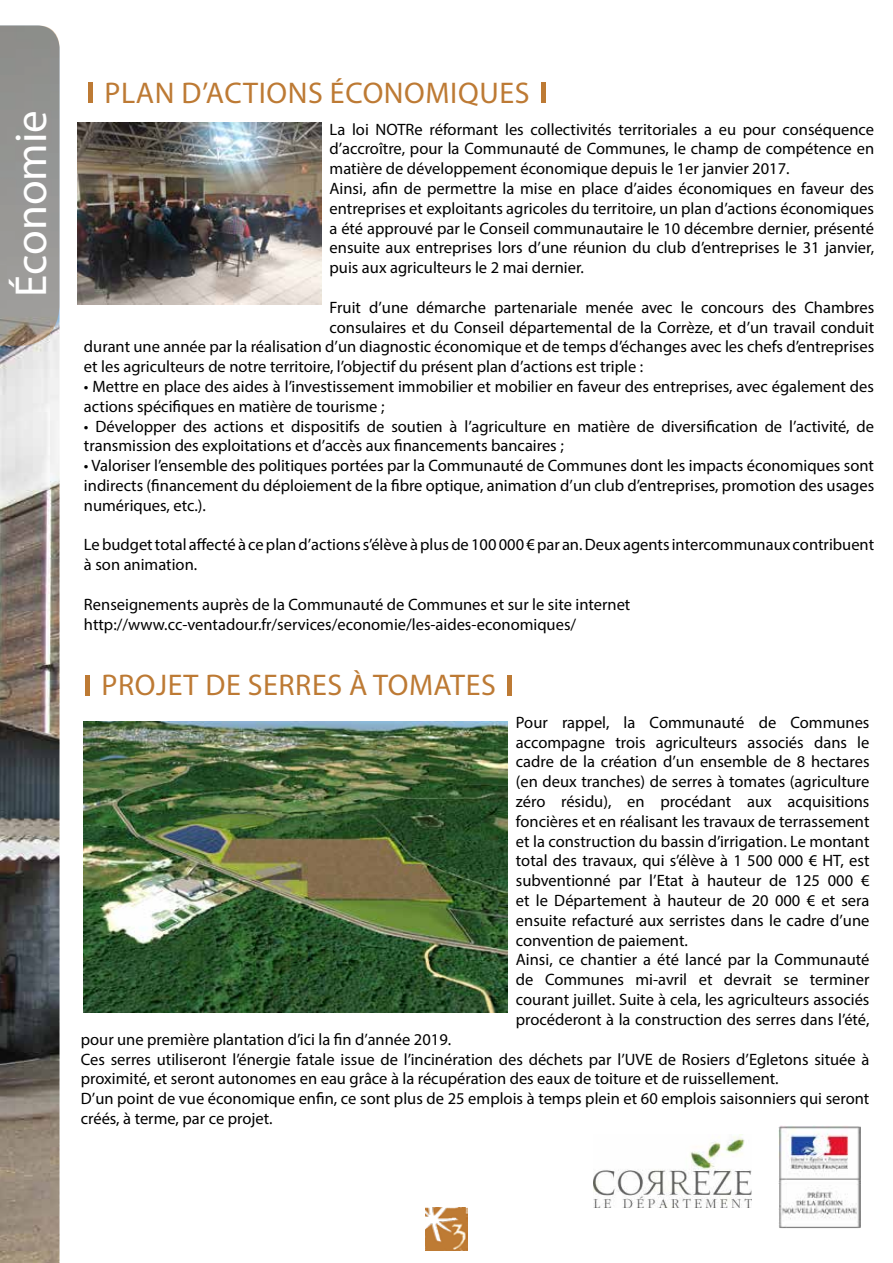
<style>
.page{position:relative;width:893px;height:1263px;background:#fff}
.page>*{position:absolute;margin:0;border:0;box-sizing:border-box;transform-origin:0 0}
.t1{font:45px "Myriad Pro";color:#fff}
.t2{font:30px "Myriad Pro";letter-spacing:.02em;color:#bd7a34;scale:1.8 1}
.t3{font:16.5px/19.8px "Myriad Pro";color:#000}
</style>
<div class="page">
<img style="left:425px;top:1208px;width:43px;height:42px">
<img style="left:0;top:346px;width:60px;height:917px">
<svg style="left:0;top:26px;width:60px;height:320px;background:#979693"></svg>
<img style="left:84px;top:721px;width:423px;height:292px">
<img style="left:78px;top:122px;width:243px;height:183px">
<img style="left:778px;top:1125px;width:82px;height:104px">
<img style="left:593px;top:1134px;width:158px;height:74px">
<h1 class="t1" style="left:3px;top:297px;width:188px;rotate:-90deg">Économie</h1>
<h2 class="t2" style="left:85px;top:74px;width:260px">I PLAN D’ACTIONS ÉCONOMIQUES I</h2>
<p class="t3" style="left:330px;top:119px;width:546px">La loi NOTRe réformant les collectivités territoriales a eu pour conséquence d’accroître, pour la Communauté de Communes, le champ de compétence en matière de développement économique depuis le 1er janvier 2017.<br>Ainsi, afin de permettre la mise en place d’aides économiques en faveur des entreprises et exploitants agricoles du territoire, un plan d’actions économiques a été approuvé par le Conseil communautaire le 10 décembre dernier, présenté ensuite aux entreprises lors d’une réunion du club d’entreprises le 31 janvier, puis aux agriculteurs le 2 mai dernier.</p>
<p class="t3" style="left:330px;top:297px;width:546px">Fruit d’une démarche partenariale menée avec le concours des Chambres</p>
<p class="t3" style="left:330px;top:317px;width:546px">consulaires et du Conseil départemental de la Corrèze, et d’un travail conduit</p>
<p class="t3" style="left:84px;top:337px;width:792px">durant une année par la réalisation d’un diagnostic économique et de temps d’échanges avec les chefs d’entreprises</p>
<p class="t3" style="left:84px;top:356px;width:561px">et les agriculteurs de notre territoire, l’objectif du présent plan d’actions est triple :</p>
<p class="t3" style="left:84px;top:376px;width:792px">• Mettre en place des aides à l’investissement immobilier et mobilier en faveur des entreprises, avec également des actions spécifiques en matière de tourisme ;</p>
<p class="t3" style="left:84px;top:416px;width:792px">• Développer des actions et dispositifs de soutien à l’agriculture en matière de diversification de l’activité, de transmission des exploitations et d’accès aux financements bancaires ;</p>
<p class="t3" style="left:84px;top:455px;width:792px;text-align:justify">• Valoriser l’ensemble des politiques portées par la Communauté de Communes dont les impacts économiques sont indirects (financement du déploiement de la fibre optique, animation d’un club d’entreprises, promotion des usages numériques, etc.).</p>
<p class="t3" style="left:84px;top:535px;width:792px">Le budget total affecté à ce plan d’actions s’élève à plus de 100 000 € par an. Deux agents intercommunaux contribuent à son animation.</p>
<p class="t3" style="left:84px;top:594px;width:548px">Renseignements auprès de la Communauté de Communes et sur le site internet http://www.cc-ventadour.fr/services/economie/les-aides-economiques/</p>
<h2 class="t2" style="left:81px;top:667px;width:243px">I PROJET DE SERRES À TOMATES I</h2>
<p class="t3" style="left:516px;top:712px;width:355px">Pour rappel, la Communauté de Communes accompagne trois agriculteurs associés dans le cadre de la création d’un ensemble de 8 hectares (en deux tranches) de serres à tomates (agriculture zéro résidu), en procédant aux acquisitions foncières et en réalisant les travaux de terrassement et la construction du bassin d’irrigation. Le montant total des travaux, qui s’élève à 1 500 000 € HT, est subventionné par l’Etat à hauteur de 125 000 € et le Département à hauteur de 20 000 € et sera ensuite refacturé aux serristes dans le cadre d’une convention de paiement.<br>Ainsi, ce chantier a été lancé par la Communauté de Communes mi-avril et devrait se terminer courant juillet. Suite à cela, les agriculteurs associés procéderont à la construction des serres dans l’été,</p>
<p class="t3" style="left:81px;top:1029px;width:790px">pour une première plantation d’ici la fin d’année 2019.<br>Ces serres utiliseront l’énergie fatale issue de l’incinération des déchets par l’UVE de Rosiers d’Egletons située à proximité, et seront autonomes en eau grâce à la récupération des eaux de toiture et de ruissellement.<br>D’un point de vue économique enfin, ce sont plus de 25 emplois à temps plein et 60 emplois saisonniers qui seront créés, à terme, par ce projet.</p>
</div>
